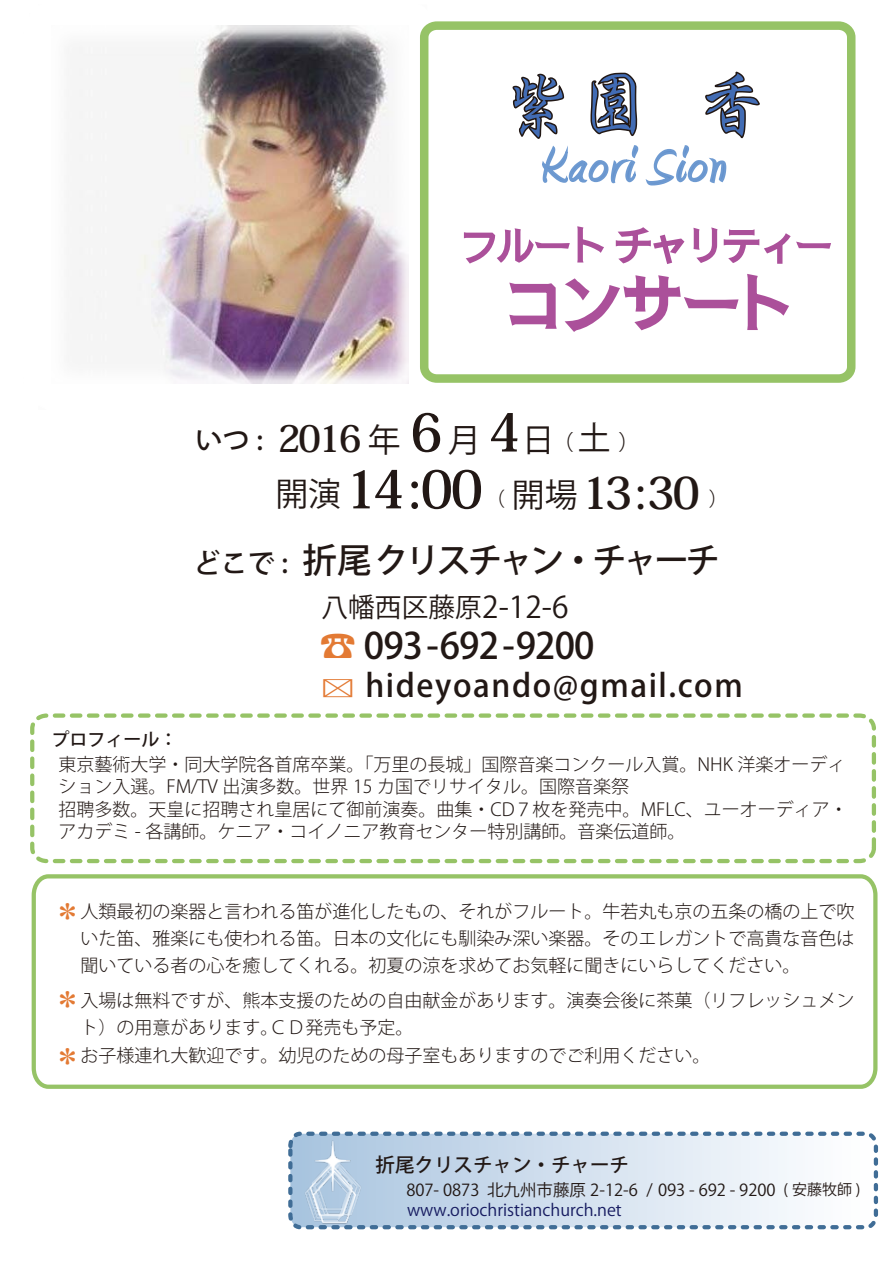
<style>
.page{position:relative;width:893px;height:1263px;background:#fff}
.page>*{position:absolute;margin:0;border:0;box-sizing:border-box;transform-origin:0 0}
.t1{font:73.5px "Sinkai EGP Heavy SJIS";color:#426cb4}
.t2{font:59.25px "Amienne";letter-spacing:.05em;color:#6492cd}
.t3{font:500 59.25px "Sawarabi Gothic";color:#ab509a}
.t4{font:700 52.2px "Koz Min Pr 6 N";color:#221815}
.t5{font:700 44.1px "Koz Min Pr 6 N";color:#221815}
.t6{font:500 39px "Sawarabi Gothic";letter-spacing:-.075em;color:#ab509a}
.t7{font:700 36.75px "Koz Min Pr 6 N";color:#221815}
.t8{font:500 36.15px "Koz Go Pro";letter-spacing:-.025em;color:#221815}
.t9{font:500 34.5px "Koz Go Pro";letter-spacing:-.1em;color:#221815}
.t10{font:32.85px "Koz Go Pro";color:#221815}
.t11{font:500 31.5px "Koz Go Pro";letter-spacing:.05em;color:#221815}
.t12{font:500 27px "Koz Go Pro";color:#221815}
.t13{font:26.7px "Koz Go Pro";color:#221815}
.t14{font:800 25.5px "Koz Min Pr 6 N";color:#e37a34}
.t15{font:21.3px "Koz Go Pro";color:#221815}
.t16{font:500 19.5px "Koz Go Pro";color:#221815}
.t17{font:19.35px "Koz Go Pro";color:#221815}
.t18{font:300 18px/22.5px "Koz Go Pro";color:#221815}
.t19{font:500 18px "Koz Go Pro";color:#221815}
.t20{font:16.5px "Koz Go Pro";color:#221815}
.t21{font:16.5px "Koz Go Pro";color:#171c61}
.s1{font-family:"Koz Go Pro";font-weight:400;font-size:32.85px}
.s2{font-size:52.2px}
.s3{font-size:27px}
.s4{font-size:29.85px}
.s5{font-weight:400;color:#e37a34}
.s6{font-size:15px}
</style>
<div class="page">
<img style="left:79px;top:25px;width:354px;height:359px">
<svg style="left:288px;top:1131px;width:590px;height:99px"></svg>
<img style="left:301px;top:1136px;width:64px;height:94px">
<svg style="left:463px;top:226px;width:368px;height:106px"></svg>
<svg style="left:512px;top:71px;width:247px;height:115px"></svg>
<div style="left:420px;top:21px;width:435px;height:362px;border:9px solid #96c366;border-radius:12px"></div>
<div style="left:30px;top:713px;width:846px;height:150px;border:4px dashed #96c366;border-radius:14px"></div>
<svg style="left:31px;top:874px;width:847px;height:215px"></svg>
<h1 class="t1" style="left:500px;top:68px;width:270px">紫園 香</h1>
<h2 class="t2" style="left:541px;top:139px;width:186px">Kaori Sion</h2>
<h3 class="t6" style="left:461px;top:217px;width:374px">フルート チャリティー</h3>
<h2 class="t3" style="left:504px;top:261px;width:292px">コンサート</h2>
<h3 class="t12" style="left:196px;top:423px;width:69px">いつ :</h3>
<h3 class="t7" style="left:278px;top:417px;width:204px">2016 <span class="s1">年</span> <span class="s2">6</span><span class="s1">月</span></h3>
<h3 class="t4" style="left:488px;top:403px;width:68px">4<span class="s1">日</span></h3>
<h3 class="t10" style="left:512px;top:474px;width:67px">開場</h3>
<h3 class="t10" style="left:578px;top:417px;width:34px">土</h3>
<p class="t15" style="left:552px;top:428px;width:23px">（</p>
<p class="t15" style="left:618px;top:428px;width:23px">）</p>
<h3 class="t4" style="left:275px;top:460px;width:209px"><span class="s1">開演</span>14 :00</h3>
<h3 class="t5" style="left:582px;top:468px;width:120px">13 :30</h3>
<p class="t17" style="left:486px;top:487px;width:21px">（</p>
<p class="t17" style="left:709px;top:487px;width:21px">）</p>
<h3 class="t9" style="left:194px;top:538px;width:559px"><span class="s3">どこで :</span> 折尾クリスチャン・チャーチ　</h3>
<h3 class="t13" style="left:321px;top:589px;width:249px">八幡西区藤原<span class="s4">2-12-6</span></h3>
<p class="t19" style="left:51px;top:728px;width:145px">プロフィール：　</p>
<h3 class="t8" style="left:320px;top:622px;width:276px"><span class="s5">☎</span> 093 - 692 - 9200</h3>
<h3 class="t11" style="left:365px;top:665px;width:379px">hideyoando@gmail.com</h3>
<p class="t18" style="left:58px;top:753px;width:791px">東京藝術大学・同大学院各首席卒業。「万里の長城」国際音楽コンクール入賞。NHK 洋楽オーディション入選。FM/TV 出演多数。世界 15 カ国でリサイタル。国際音楽祭<br>招聘多数。天皇に招聘され皇居にて御前演奏。曲集・CD７枚を発売中。MFLC、ユーオーディア・アカデミ - 各講師。ケニア・コイノニア教育センター特別講師。音楽伝道師。</p>
<p class="t18" style="left:80px;top:897px;width:776px;line-height:27px;text-align:justify">人類最初の楽器と言われる笛が進化したもの、それがフルート。牛若丸も京の五条の橋の上で吹いた笛、雅楽にも使われる笛。日本の文化にも馴染み深い楽器。そのエレガントで高貴な音色は聞いている者の心を癒してくれる。初夏の涼を求めてお気軽に聞きにいらしてください。</p>
<p class="t18" style="left:80px;top:986px;width:776px;line-height:27.6px">入場は無料ですが、熊本支援のための自由献金があります。演奏会後に茶菓（リフレッシュメント）の用意があります。ＣＤ発売も予定。<br>お子様連れ大歓迎です。幼児のための母子室もありますのでご利用ください。</p>
<h3 class="t14" style="left:55px;top:898px;width:27px">＊</h3>
<h3 class="t14" style="left:55px;top:986px;width:27px">＊</h3>
<h3 class="t14" style="left:55px;top:1043px;width:27px">＊</h3>
<p class="t16" style="left:376px;top:1152px;width:255px">折尾クリスチャン・チャーチ</p>
<p class="t20" style="left:406px;top:1179px;width:233px">807- 0873 北九州市藤原 2-12-6</p>
<p class="t21" style="left:407px;top:1199px;width:216px">www.oriochristianchurch.net</p>
<p class="t20" style="left:647px;top:1179px;width:215px">/ 093 - 692 - 9200　<span class="s6">( 安藤牧師 )</span></p>
</div>
